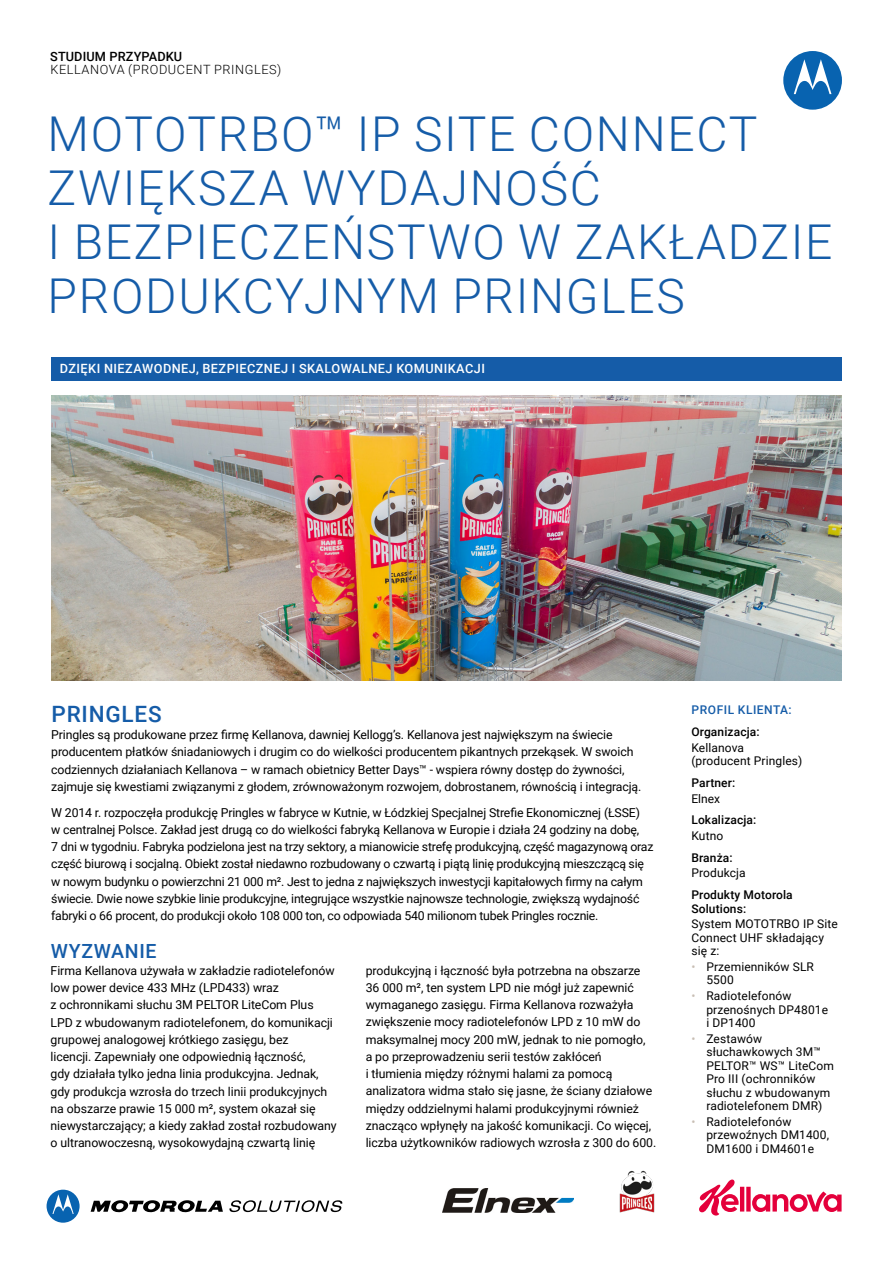
<style>
.page{position:relative;width:893px;height:1263px;background:#fff}
.page>*{position:absolute;margin:0;border:0;box-sizing:border-box;transform-origin:0 0}
.t1{font:300 48px/54px "Roboto";letter-spacing:.035em;color:#155ca8}
.t2{font:500 22.5px "Roboto";letter-spacing:.035em;color:#155ca8}
.t3{font:500 19.5px "Roboto";letter-spacing:.035em;color:#155ca8}
.t4{font:500 12.75px "Roboto";letter-spacing:.035em;color:#fff}
.t5{font:300 12.75px "Roboto";letter-spacing:.045em;color:#000}
.t6{font:500 12.75px "Roboto";letter-spacing:.01em;color:#000}
.t7{font:12.3px/17.2px "Roboto";letter-spacing:-.01em;color:#000}
.t8{font:12px/13.5px "Roboto";letter-spacing:.01em;color:#000}
.t9{font:500 12px/13.5px "Roboto";letter-spacing:.01em;color:#000}
.t10{font:500 12px "Roboto";letter-spacing:.045em;color:#155ca8}
.s1{color:#c8beb4}
</style>
<div class="page">
<div style="left:783px;top:51px;width:59px;height:59px;background:#0863b0;border-radius:50%"></div>
<svg style="left:794px;top:59px;width:37px;height:35px"></svg>
<svg style="left:91px;top:1200px;width:132px;height:13px"></svg>
<svg style="left:47px;top:1190px;width:33px;height:33px"></svg>
<svg style="left:229px;top:1200px;width:113px;height:12px"></svg>
<div style="left:51px;top:357px;width:791px;height:23px;background:#155ca8"></div>
<svg style="left:699px;top:1179px;width:143px;height:36px"></svg>
<img style="left:443px;top:1189px;width:131px;height:23px">
<img style="left:51px;top:396px;width:791px;height:285px">
<img style="left:619px;top:1170px;width:36px;height:43px">
<p class="t6" style="left:50px;top:47px;width:134px">STUDIUM PRZYPADKU</p>
<p class="t5" style="left:50px;top:61px;width:232px">KELLANOVA (PRODUCENT PRINGLES)</p>
<h1 class="t1" style="left:48px;top:105px;width:786px">MOTOTRBO™ IP SITE CONNECT<br>ZWIĘKSZA WYDAJNOŚĆ<br>I BEZPIECZEŃSTWO W ZAKŁADZIE<br>PRODUKCYJNYM PRINGLES</h1>
<p class="t4" style="left:60px;top:360px;width:427px">DZIĘKI NIEZAWODNEJ, BEZPIECZNEJ I SKALOWALNEJ KOMUNIKACJI</p>
<h2 class="t2" style="left:52px;top:698px;width:112px">PRINGLES</h2>
<p class="t7" style="left:51px;top:726px;width:592px">Pringles są produkowane przez firmę Kellanova, dawniej Kellogg’s. Kellanova jest największym na świecie producentem płatków śniadaniowych i drugim co do wielkości producentem pikantnych przekąsek. W swoich codziennych działaniach Kellanova – w ramach obietnicy Better Days™ - wspiera równy dostęp do żywności, zajmuje się kwestiami związanymi z głodem, zrównoważonym rozwojem, dobrostanem, równością i integracją.</p>
<p class="t7" style="left:51px;top:803px;width:604px">W 2014 r. rozpoczęła produkcję Pringles w fabryce w Kutnie, w Łódzkiej Specjalnej Strefie Ekonomicznej (ŁSSE)<br>w centralnej Polsce. Zakład jest drugą co do wielkości fabryką Kellanova w Europie i działa 24 godziny na dobę,<br>7 dni w tygodniu. Fabryka podzielona jest na trzy sektory, a mianowicie strefę produkcyjną, część magazynową oraz część biurową i socjalną. Obiekt został niedawno rozbudowany o czwartą i piątą linię produkcyjną mieszczącą się w nowym budynku o powierzchni 21 000 m². Jest to jedna z największych inwestycji kapitałowych firmy na całym świecie. Dwie nowe szybkie linie produkcyjne, integrujące wszystkie najnowsze technologie, zwiększą wydajność fabryki o 66 procent, do produkcji około 108 000 ton, co odpowiada 540 milionom tubek Pringles rocznie.</p>
<h3 class="t3" style="left:51px;top:937px;width:107px">WYZWANIE</h3>
<p class="t7" style="left:51px;top:961px;width:288px">Firma Kellanova używała w zakładzie radiotelefonów low power device 433 MHz (LPD433) wraz<br>z ochronnikami słuchu 3M PELTOR LiteCom Plus LPD z wbudowanym radiotelefonem, do komunikacji grupowej analogowej krótkiego zasięgu, bez<br>licencji. Zapewniały one odpowiednią łączność,<br>gdy działała tylko jedna linia produkcyjna. Jednak, gdy produkcja wzrosła do trzech linii produkcyjnych na obszarze prawie 15 000 m², system okazał się niewystarczający; a kiedy zakład został rozbudowany o ultranowoczesną, wysokowydajną czwartą linię</p>
<p class="t7" style="left:366px;top:961px;width:292px">produkcyjną i łączność była potrzebna na obszarze 36 000 m², ten system LPD nie mógł już zapewnić wymaganego zasięgu. Firma Kellanova rozważyła zwiększenie mocy radiotelefonów LPD z 10 mW do maksymalnej mocy 200 mW, jednak to nie pomogło,<br>a po przeprowadzeniu serii testów zakłóceń<br>i tłumienia między różnymi halami za pomocą analizatora widma stało się jasne, że ściany działowe między oddzielnymi halami produkcyjnymi również znacząco wpłynęły na jakość komunikacji. Co więcej, liczba użytkowników radiowych wzrosła z 300 do 600.</p>
<p class="t10" style="left:692px;top:701px;width:102px">PROFIL KLIENTA:</p>
<p class="t9" style="left:691px;top:724px;width:70px">Organizacja:</p>
<p class="t8" style="left:691px;top:740px;width:112px">Kellanova (producent Pringles)</p>
<p class="t9" style="left:691px;top:776px;width:45px">Partner:</p>
<p class="t8" style="left:691px;top:791px;width:30px">Elnex</p>
<p class="t9" style="left:691px;top:813px;width:66px">Lokalizacja:</p>
<p class="t8" style="left:691px;top:828px;width:33px">Kutno</p>
<p class="t9" style="left:691px;top:850px;width:43px">Branża:</p>
<p class="t8" style="left:691px;top:866px;width:56px">Produkcja</p>
<p class="t9" style="left:691px;top:888px;width:103px">Produkty Motorola<br>Solutions:</p>
<p class="t8" style="left:691px;top:917px;width:148px">System MOTOTRBO IP Site<br>Connect UHF składający się z:</p>
<p class="t8" style="left:706px;top:959px;width:109px;text-indent:-15px"><span class="s1">•</span> Przemienników SLR<br>5500</p>
<p class="t8" style="left:706px;top:989px;width:123px;text-indent:-15px"><span class="s1">•</span> Radiotelefonów przenośnych DP4801e i DP1400</p>
<p class="t8" style="left:706px;top:1031px;width:129px;text-indent:-15px"><span class="s1">•</span> Zestawów słuchawkowych 3M™<br>PELTOR™ WS™ LiteCom<br>Pro III (ochronników słuchu z wbudowanym radiotelefonem DMR)</p>
<p class="t8" style="left:706px;top:1114px;width:124px;text-indent:-15px"><span class="s1">•</span> Radiotelefonów przewoźnych DM1400,<br>DM1600 i DM4601e</p>
</div>
